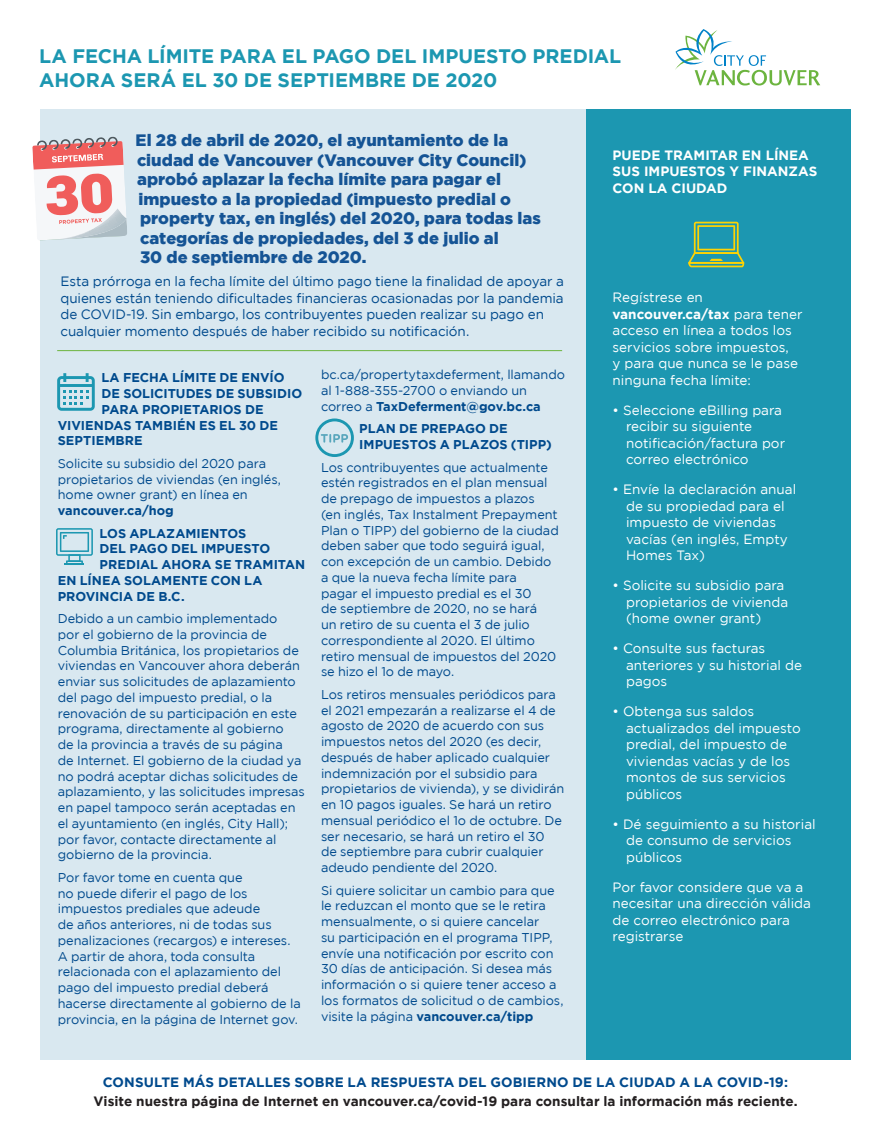
<style>
.page{position:relative;width:891px;height:1134px;background:#fff}
.page>*{position:absolute;margin:0;border:0;box-sizing:border-box;transform-origin:0 0}
.t1{font:700 19.5px/24px "Gotham";letter-spacing:-.005em;color:#1c97b1}
.body{font:900 16.5px/19.5px "Gotham";color:#155495}
.body-2{font:13.5px/16.5px "Gotham";color:#fff}
.body-3{font:13.5px/16.5px "Gotham";letter-spacing:-.005em;color:#004a8d}
.body-4{font:700 13.5px/19.5px "Gotham";letter-spacing:.005em;color:#231f20;text-align:center}
.t2{font:700 13.5px/16.5px "Gotham";color:#fff}
.body-5{font:12.75px/15.8px "Gotham";letter-spacing:-.005em;color:#004a8d}
.body-6{font:700 12.75px/15.8px "Gotham";color:#004a8d}
.s1{font-weight:700}
.s2{color:#004a8d}
</style>
<div class="page">
<div style="left:40px;top:109px;width:810px;height:950px;background:#d9e8f0"></div>
<svg style="left:675px;top:29px;width:145px;height:57px"></svg>
<svg style="left:57px;top:373px;width:38px;height:38px"></svg>
<svg style="left:56px;top:528px;width:37px;height:37px"></svg>
<svg style="left:321px;top:434px;width:27px;height:9px"></svg>
<div style="left:315px;top:419px;width:39px;height:38px;border:3px solid #1c97b1;border-radius:50%"></div>
<svg style="left:32px;top:136px;width:95px;height:104px;background:#e8b7b8"></svg>
<hr style="left:57px;top:350px;width:505px;height:1px;background:#6cb43f">
<div style="left:586px;top:109px;width:264px;height:950px;background:#1c97b1"></div>
<svg style="left:688px;top:222px;width:56px;height:45px"></svg>
<p class="t1" style="left:39px;top:44px;width:583px">LA FECHA LÍMITE PARA EL PAGO DEL IMPUESTO PREDIAL<br>AHORA SERÁ EL 30 DE SEPTIEMBRE DE 2020</p>
<p class="body" style="left:136px;top:130px;width:407px">El 28 de abril de 2020, el ayuntamiento de la ciudad de Vancouver (Vancouver City Council) aprobó aplazar la fecha límite para pagar el impuesto a la propiedad (impuesto predial o property tax, en inglés) del 2020, para todas las categorías de propiedades, del 3 de julio al<br>30 de septiembre de 2020.</p>
<p class="body-3" style="left:61px;top:273px;width:505px">Esta prórroga en la fecha límite del último pago tiene la finalidad de apoyar a quienes están teniendo dificultades financieras ocasionadas por la pandemia de COVID-19. Sin embargo, los contribuyentes pueden realizar su pago en cualquier momento después de haber recibido su notificación.</p>
<p class="body-6" style="left:102px;top:370px;width:185px">LA FECHA LÍMITE DE ENVÍO</p>
<p class="body-6" style="left:102px;top:386px;width:202px">DE SOLICITUDES DE SUBSIDIO</p>
<p class="body-6" style="left:102px;top:401px;width:164px">PARA PROPIETARIOS DE</p>
<p class="body-6" style="left:58px;top:417px;width:222px">VIVIENDAS TAMBIÉN ES EL 30 DE</p>
<p class="body-6" style="left:58px;top:433px;width:86px">SEPTIEMBRE</p>
<p class="body-5" style="left:58px;top:455px;width:225px">Solicite su subsidio del 2020 para propietarios de viviendas (en inglés, home owner grant) en línea en <span class="s1">vancouver.ca/hog</span></p>
<p class="body-6" style="left:100px;top:525px;width:148px">LOS APLAZAMIENTOS</p>
<p class="body-6" style="left:100px;top:541px;width:172px">DEL PAGO DEL IMPUESTO</p>
<p class="body-6" style="left:100px;top:557px;width:207px">PREDIAL AHORA SE TRAMITAN</p>
<p class="body-6" style="left:58px;top:572px;width:206px">EN LÍNEA SOLAMENTE CON LA</p>
<p class="body-6" style="left:58px;top:588px;width:128px">PROVINCIA DE B.C.</p>
<p class="body-5" style="left:58px;top:611px;width:249px">Debido a un cambio implementado<br>por el gobierno de la provincia de Columbia Británica, los propietarios de viviendas en Vancouver ahora deberán enviar sus solicitudes de aplazamiento del pago del impuesto predial, o la renovación de su participación en este programa, directamente al gobierno<br>de la provincia a través de su página<br>de Internet. El gobierno de la ciudad ya no podrá aceptar dichas solicitudes de aplazamiento, y las solicitudes impresas en papel tampoco serán aceptadas en el ayuntamiento (en inglés, City Hall); por favor, contacte directamente al gobierno de la provincia.</p>
<p class="body-5" style="left:58px;top:869px;width:245px">Por favor tome en cuenta que<br>no puede diferir el pago de los impuestos prediales que adeude<br>de años anteriores, ni de todas sus penalizaciones (recargos) e intereses.<br>A partir de ahora, toda consulta relacionada con el aplazamiento del pago del impuesto predial deberá hacerse directamente al gobierno de la provincia, en la página de Internet gov.</p>
<p class="body-5" style="left:321px;top:367px;width:246px">bc.ca/propertytaxdeferment, llamando al 1-888-355-2700 o enviando un correo a <span class="s1">TaxDeferment@gov.bc.ca</span></p>
<p class="body-6" style="left:359px;top:421px;width:194px">PLAN DE PREPAGO DE<br>IMPUESTOS A PLAZOS (TIPP)</p>
<p class="body-5" style="left:321px;top:459px;width:239px">Los contribuyentes que actualmente estén registrados en el plan mensual de prepago de impuestos a plazos<br>(en inglés, Tax Instalment Prepayment Plan o TIPP) del gobierno de la ciudad deben saber que todo seguirá igual, con excepción de un cambio. Debido a que la nueva fecha límite para<br>pagar el impuesto predial es el 30<br>de septiembre de 2020, no se hará<br>un retiro de su cuenta el 3 de julio correspondiente al 2020. El último retiro mensual de impuestos del 2020 se hizo el 1o de mayo.</p>
<p class="body-5" style="left:321px;top:686px;width:245px">Los retiros mensuales periódicos para el 2021 empezarán a realizarse el 4 de agosto de 2020 de acuerdo con sus impuestos netos del 2020 (es decir, después de haber aplicado cualquier indemnización por el subsidio para propietarios de vivienda), y se dividirán en 10 pagos iguales. Se hará un retiro mensual periódico el 1o de octubre. De ser necesario, se hará un retiro el 30<br>de septiembre para cubrir cualquier adeudo pendiente del 2020.</p>
<p class="body-5" style="left:321px;top:882px;width:244px">Si quiere solicitar un cambio para que le reduzcan el monto que se le retira mensualmente, o si quiere cancelar<br>su participación en el programa TIPP, envíe una notificación por escrito con 30 días de anticipación. Si desea más información o si quiere tener acceso a los formatos de solicitud o de cambios, visite la página <span class="s1">vancouver.ca/tipp</span></p>
<p class="t2" style="left:613px;top:146px;width:206px">PUEDE TRAMITAR EN LÍNEA<br>SUS IMPUESTOS Y FINANZAS<br>CON LA CIUDAD</p>
<p class="body-2" style="left:613px;top:289px;width:191px">Regístrese en <span class="s1">vancouver.ca/tax</span> para tener acceso en línea a todos los servicios sobre impuestos,<br>y para que nunca se le pase ninguna fecha límite:</p>
<p class="body-2" style="left:626px;top:401px;width:161px;text-indent:-14px">• Seleccione eBilling para recibir su siguiente notificación/factura por correo electrónico</p>
<p class="body-2" style="left:626px;top:481px;width:172px;text-indent:-14px">• Envíe la declaración anual de su propiedad para el impuesto de viviendas vacías (en inglés, Empty<br>Homes Tax)</p>
<p class="body-2" style="left:626px;top:577px;width:164px;text-indent:-14px">• Solicite su subsidio para propietarios de vivienda (home owner grant)</p>
<p class="body-2" style="left:626px;top:640px;width:177px;text-indent:-14px">• Consulte sus facturas anteriores y su historial de pagos</p>
<p class="body-2" style="left:626px;top:703px;width:176px;text-indent:-14px">• Obtenga sus saldos actualizados del impuesto predial, del impuesto de viviendas vacías y de los montos de sus servicios públicos</p>
<p class="body-2" style="left:626px;top:815px;width:191px;text-indent:-14px">• Dé seguimiento a su historial de consumo de servicios públicos</p>
<p class="body-2" style="left:613px;top:878px;width:200px">Por favor considere que va a necesitar una dirección válida de correo electrónico para registrarse</p>
<p class="body-4" style="left:93px;top:1072px;width:706px"><span class="s2">CONSULTE MÁS DETALLES SOBRE LA RESPUESTA DEL GOBIERNO DE LA CIUDAD A LA COVID-19:<br></span>Visite nuestra página de Internet en vancouver.ca/covid-19 para consultar la información más reciente.</p>
</div>
